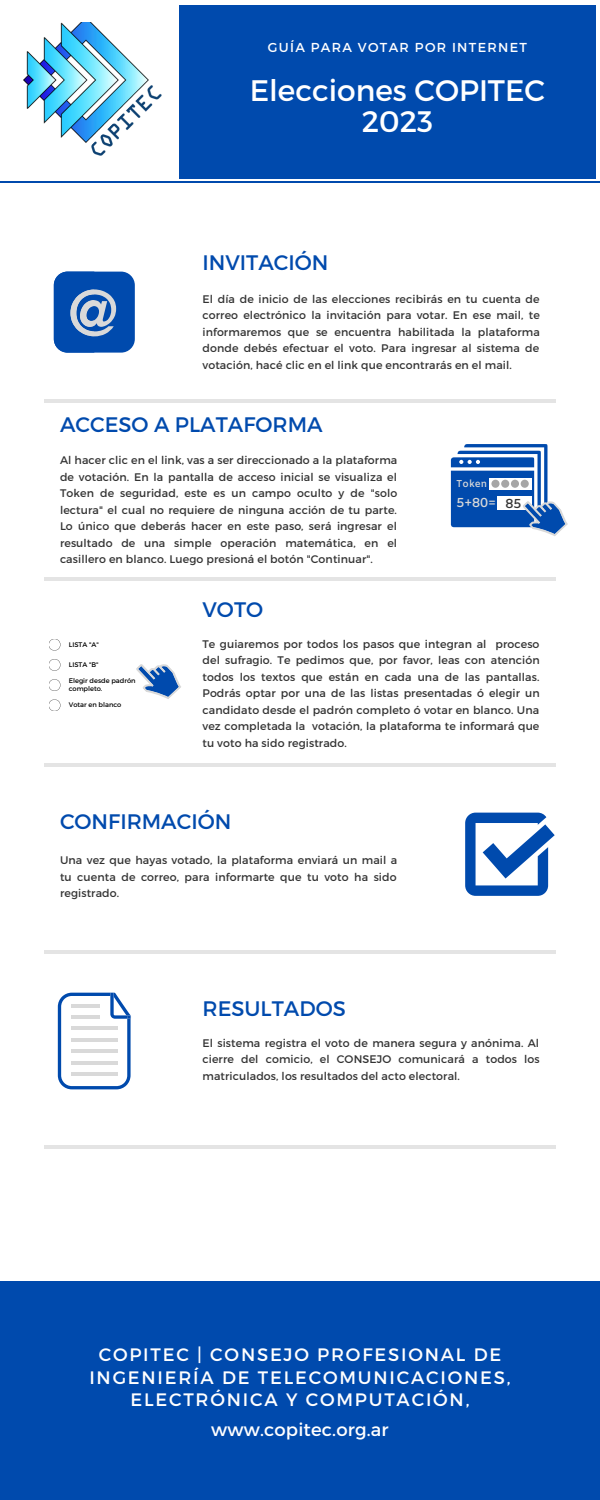
<style>
.page{position:relative;width:600px;height:1500px;background:#fff}
.page>*{position:absolute;margin:0;border:0;box-sizing:border-box;transform-origin:0 0}
.t1{font:29.6px/32px "Montserrat";color:#fff;text-align:center}
.t2{font:21px "Montserrat";color:#004aad}
.t3{font:18px/22.5px "Montserrat";letter-spacing:.1em;color:#fff;text-align:center}
.t4{font:18px "Montserrat";letter-spacing:.01em;color:#fff}
.t5{font:13px "Montserrat";letter-spacing:.1em;color:#fff}
.t6{font:600 13px "Amiko";color:#d9d9d9}
.t7{font:600 13px "Amiko";color:#333}
.t8{font:11px/16.5px "Montserrat";letter-spacing:.01em;color:#333;text-align:justify}
.t9{font:600 10px "Amiko";color:#d9d9d9}
.t10{font:6.7px/8.8px "Montserrat";color:#000}
</style>
<div class="page">
<div style="left:179px;top:5px;width:417px;height:173px;background:#004aad"></div>
<hr style="left:44px;top:399px;width:512px;height:4px;background:#e4e4e4">
<hr style="left:44px;top:577px;width:512px;height:3px;background:#a6a6a6">
<hr style="left:44px;top:764px;width:512px;height:3px;background:#a6a6a6">
<hr style="left:44px;top:950px;width:512px;height:4px;background:#e4e4e4">
<div style="left:0;top:1281px;width:600px;height:219px;background:#004aad"></div>
<svg style="left:136px;top:664px;width:45px;height:35px"></svg>
<svg style="left:49px;top:639px;width:11px;height:12px"></svg>
<svg style="left:49px;top:659px;width:11px;height:12px"></svg>
<svg style="left:49px;top:679px;width:11px;height:12px"></svg>
<svg style="left:49px;top:699px;width:11px;height:12px"></svg>
<svg style="left:465px;top:813px;width:90px;height:83px"></svg>
<svg style="left:58px;top:993px;width:73px;height:96px"></svg>
<hr style="left:71px;top:1004px;width:29px;height:3px;background:#d9d9d9">
<hr style="left:71px;top:1015px;width:29px;height:4px;background:#d9d9d9">
<hr style="left:71px;top:1027px;width:47px;height:3px;background:#d9d9d9">
<hr style="left:71px;top:1038px;width:47px;height:3px;background:#d9d9d9">
<hr style="left:71px;top:1050px;width:47px;height:3px;background:#d9d9d9">
<hr style="left:71px;top:1061px;width:47px;height:3px;background:#d9d9d9">
<hr style="left:71px;top:1072px;width:47px;height:4px;background:#d9d9d9">
<div style="left:54px;top:272px;width:81px;height:81px;background:#004aad;border-radius:14px"></div>
<svg style="left:54px;top:272px;width:62px;height:81px"></svg>
<svg style="left:451px;top:444px;width:117px;height:92px"></svg>
<div style="left:490px;top:478px;width:42px;height:12px;background:#fff"></div>
<div style="left:491px;top:480px;width:9px;height:8px;background:#a6a6a6;border-radius:50%"></div>
<div style="left:501px;top:480px;width:8px;height:8px;background:#a6a6a6;border-radius:50%"></div>
<div style="left:511px;top:480px;width:8px;height:8px;background:#a6a6a6;border-radius:50%"></div>
<div style="left:521px;top:480px;width:8px;height:8px;background:#a6a6a6;border-radius:50%"></div>
<hr style="left:0;top:182px;width:600px;height:1px;background:#004aad">
<hr style="left:44px;top:1145px;width:512px;height:4px;background:#e4e4e4">
<img style="left:23px;top:22px;width:139px;height:134px">
<p class="t5" style="left:268px;top:39px;width:261px">GUÍA PARA VOTAR POR INTERNET</p>
<p class="t1" style="left:250px;top:72px;width:297px">Elecciones COPITEC<br>2023</p>
<p class="t2" style="left:202px;top:249px;width:128px">INVITACIÓN</p>
<p class="t8" style="left:202px;top:290px;width:339px">El día de inicio de las elecciones recibirás en tu cuenta de correo electrónico la invitación para votar. En ese mail, te informaremos que se encuentra habilitada la plataforma donde debés efectuar el voto. Para ingresar al sistema de votación, hacé clic en el link que encontrarás en el mail.</p>
<p class="t2" style="left:60px;top:411px;width:264px">ACCESO A PLATAFORMA</p>
<p class="t8" style="left:60px;top:451px;width:339px">Al hacer clic en el link, vas a ser direccionado a la plataforma de votación. En la pantalla de acceso inicial se visualiza el Token de seguridad, este es un campo oculto y de "solo lectura" el cual no requiere de ninguna acción de tu parte.<br>Lo único que deberás hacer en este paso, será ingresar el resultado de una simple operación matemática, en el casillero en blanco. Luego presioná el botón "Continuar".</p>
<p class="t2" style="left:202px;top:596px;width:62px">VOTO</p>
<p class="t8" style="left:202px;top:635px;width:339px">Te guiaremos por todos los pasos que integran al proceso del sufragio. Te pedimos que, por favor, leas con atención todos los textos que están en cada una de las pantallas.<br>Podrás optar por una de las listas presentadas ó elegir un candidato desde el padrón completo ó votar en blanco. Una vez completada la votación, la plataforma te informará que tu voto ha sido registrado.</p>
<p class="t9" style="left:456px;top:477px;width:32px">Token</p>
<p class="t6" style="left:456px;top:495px;width:41px">5+80=</p>
<p class="t7" style="left:506px;top:496px;width:18px">85</p>
<p class="t10" style="left:69px;top:639px;width:32px">LISTA "A"</p>
<p class="t10" style="left:69px;top:660px;width:31px">LISTA "B"</p>
<p class="t10" style="left:69px;top:675px;width:68px">Elegir desde padrón completo.</p>
<p class="t10" style="left:69px;top:700px;width:54px">Votar en blanco</p>
<p class="t2" style="left:60px;top:808px;width:173px">CONFIRMACIÓN</p>
<p class="t8" style="left:60px;top:851px;width:339px">Una vez que hayas votado, la plataforma enviará un mail a tu cuenta de correo, para informarte que tu voto ha sido registrado.</p>
<p class="t2" style="left:202px;top:995px;width:145px">RESULTADOS</p>
<p class="t8" style="left:202px;top:1034px;width:339px">El sistema registra el voto de manera segura y anónima. Al cierre del comicio, el CONSEJO comunicará a todos los matriculados, los resultados del acto electoral.</p>
<p class="t3" style="left:89px;top:1343px;width:423px">COPITEC | CONSEJO PROFESIONAL DE<br>INGENIERÍA DE TELECOMUNICACIONES,<br>ELECTRÓNICA Y COMPUTACIÓN,</p>
<p class="t4" style="left:211px;top:1418px;width:179px">www.copitec.org.ar</p>
</div>
